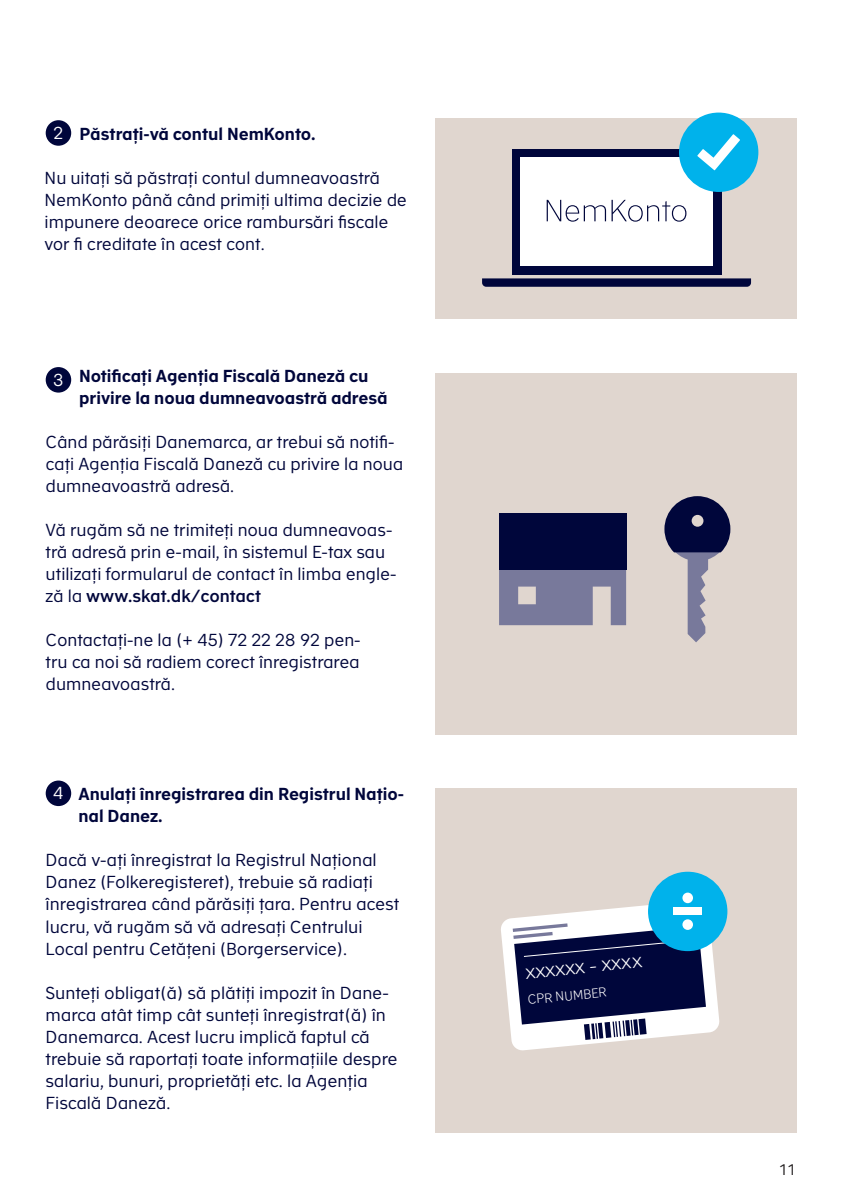
<style>
.page{position:relative;width:842px;height:1191px;background:#fff}
.page>*{position:absolute;margin:0;border:0;box-sizing:border-box;transform-origin:0 0}
.t1{font:300 19.6px "Academy Sans";color:#fff}
.Brød_8_5_11{font:17px/22px "Academy Sans";letter-spacing:-.005em;color:#00063b}
.Mellemrubrik_8_5_11{font:700 17px/22px "Academy Sans";letter-spacing:-.005em;color:#00063b}
.t2{font:17px "Academy Sans";color:#fff}
.t3{font:15px "Academy Sans";color:#231f20}
.Overskrift_12_14{font:300 12.8px "Academy Sans";color:#fff}
.s1{font-weight:600}
</style>
<div class="page">
<div style="left:435px;top:118px;width:362px;height:200px;background:#e0d6cf"></div>
<div style="left:512px;top:149px;width:209px;height:126px;background:#00063b"></div>
<div style="left:520px;top:157px;width:193px;height:109px;background:#fff"></div>
<svg style="left:482px;top:278px;width:269px;height:9px;background:#101546"></svg>
<svg style="left:547px;top:200px;width:139px;height:22px"></svg>
<div style="left:679px;top:113px;width:79px;height:79px;background:#00b2eb;border-radius:50%"></div>
<svg style="left:697px;top:134px;width:43px;height:36px"></svg>
<div style="left:435px;top:372px;width:362px;height:362px;background:#e0d6cf"></div>
<svg style="left:499px;top:569px;width:127px;height:56px;background:#8484a0"></svg>
<div style="left:499px;top:513px;width:127px;height:56px;background:#00063b"></div>
<svg style="left:664px;top:496px;width:66px;height:146px"></svg>
<div style="left:435px;top:788px;width:362px;height:345px;background:#e0d6cf"></div>
<div style="left:46px;top:120px;width:25px;height:26px;background:#00063b;border-radius:50%"></div>
<div style="left:46px;top:367px;width:25px;height:25px;background:#00063b;border-radius:50%"></div>
<div style="left:46px;top:780px;width:25px;height:26px;background:#00063b;border-radius:50%"></div>
<svg style="left:501px;top:903px;width:219px;height:147px;background:#797b95"></svg>
<div style="left:648px;top:871px;width:79px;height:80px;background:#00b2eb;border-radius:50%"></div>
<div style="left:682px;top:919px;width:11px;height:11px;background:#fff;border-radius:50%"></div>
<div style="left:682px;top:892px;width:11px;height:11px;background:#fff;border-radius:50%"></div>
<div style="left:674px;top:907px;width:28px;height:8px;background:#fff"></div>
<p class="t2" style="left:53px;top:121px;width:12px">2</p>
<p class="Mellemrubrik_8_5_11" style="left:80px;top:122px;width:237px">Păstrați-vă contul NemKonto.</p>
<p class="Brød_8_5_11" style="left:45px;top:166px;width:364px">Nu uitați să păstrați contul dumneavoastră NemKonto până când primiți ultima decizie de impunere deoarece orice rambursări fiscale vor fi creditate în acest cont.</p>
<p class="t2" style="left:53px;top:367px;width:12px">3</p>
<p class="Mellemrubrik_8_5_11" style="left:79px;top:364px;width:310px">Notificați Agenția Fiscală Daneză cu privire la noua dumneavoastră adresă</p>
<p class="Brød_8_5_11" style="left:46px;top:430px;width:359px">Când părăsiţi Danemarca, ar trebui să notifi&shy;cați Agenția Fiscală Daneză cu privire la noua dumneavoastră adresă.</p>
<p class="Brød_8_5_11" style="left:46px;top:518px;width:352px">Vă rugăm să ne trimiteți noua dumneavoas&shy;tră adresă prin e-mail, în sistemul E-tax sau utilizați formularul de contact în limba engle&shy;ză la <span class="s1">www.skat.dk/contact</span></p>
<p class="Brød_8_5_11" style="left:46px;top:628px;width:317px;text-align:justify">Contactați-ne la (+ 45) 72 22 28 92 pen&shy;tru ca noi să radiem corect înregistrarea dumneavoastră.</p>
<p class="t2" style="left:53px;top:781px;width:12px">4</p>
<p class="Mellemrubrik_8_5_11" style="left:78px;top:782px;width:327px">Anulați înregistrarea din Registrul Națio&shy;nal Danez.</p>
<p class="Brød_8_5_11" style="left:46px;top:848px;width:355px">Dacă v-ați înregistrat la Registrul Național Danez (Folkeregisteret), trebuie să radiați înregistrarea când părăsiți țara. Pentru acest lucru, vă rugăm să vă adresați Centrului Local pentru Cetățeni (Borgerservice).</p>
<p class="Brød_8_5_11" style="left:46px;top:980px;width:354px">Sunteți obligat(ă) să plătiți impozit în Dane&shy;marca atât timp cât sunteți înregistrat(ă) în Danemarca. Acest lucru implică faptul că trebuie să raportați toate informațiile despre salariu, bunuri, proprietăți etc. la Agenția Fiscală Daneză.</p>
<p class="t1" style="left:524px;top:958px;width:119px;rotate:-6deg">xxxxxx - xxxx</p>
<p class="Overskrift_12_14" style="left:527px;top:990px;width:81px;rotate:-5deg">CPR NUMBER</p>
<p class="t3" style="left:778px;top:1158px;width:20px">11</p>
</div>
